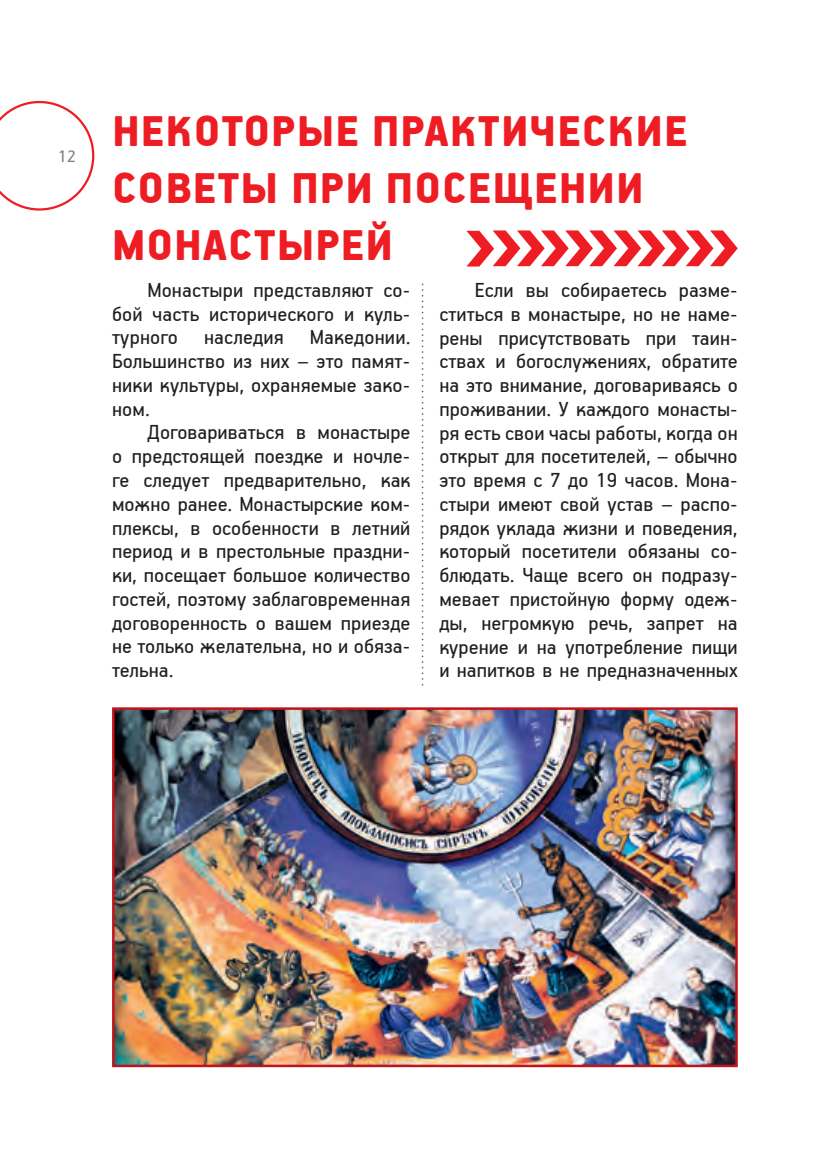
<style>
.page{position:relative;width:830px;height:1170px;background:#fff}
.page>*{position:absolute;margin:0;border:0;box-sizing:border-box;transform-origin:0 0}
.t1{font:900 47.75px/57.2px "PF Handbook Pro";letter-spacing:.02em;color:#ee1d23}
.t2{font:22.5px/23.8px "PF Handbook Pro";color:#231f20;text-align:justify}
.t3{font:18.75px "PF Handbook Pro";color:#808285}
</style>
<div class="page">
<svg style="left:0;top:101px;width:94px;height:109px"></svg>
<svg style="left:466px;top:230px;width:271px;height:36px"></svg>
<img style="left:112px;top:707px;width:626px;height:361px">
<svg style="left:421px;top:284px;width:2px;height:401px"></svg>
<p class="t3" style="left:58px;top:144px;width:19px">12</p>
<h1 class="t1" style="left:112px;top:101px;width:577px">НЕКОТОРЫЕ ПРАКТИЧЕСКИЕ<br>СОВЕТЫ ПРИ ПОСЕЩЕНИИ<br>МОНАСТЫРЕЙ</h1>
<p class="t2" style="left:112px;top:277px;width:300px;text-indent:35px">Монастыри представляют со&shy;бой часть исторического и куль&shy;турного наследия Македонии.<br>Большинство из них – это памят&shy;ники культуры, охраняемые зако&shy;ном.</p>
<p class="t2" style="left:112px;top:420px;width:300px;text-indent:35px">Договариваться в монастыре о предстоящей поездке и ночле&shy;ге следует предварительно, как можно ранее. Монастырские ком&shy;плексы, в особенности в летний период и в престольные праздни&shy;ки, посещает большое количество гостей, поэтому заблаговременная договоренность о вашем приезде не только желательна, но и обяза&shy;тельна.</p>
<p class="t2" style="left:439px;top:277px;width:300px;text-indent:35px">Если вы собираетесь разме&shy;ститься в монастыре, но не наме&shy;рены присутствовать при таин&shy;ствах и богослужениях, обратите на это внимание, договариваясь о проживании. У каждого монасты&shy;ря есть свои часы работы, когда он открыт для посетителей, – обычно это время с 7 до 19 часов. Мона&shy;стыри имеют свой устав – распо&shy;рядок уклада жизни и поведения, который посетители обязаны со&shy;блюдать. Чаще всего он подразу&shy;мевает пристойную форму одеж&shy;ды, негромкую речь, запрет на курение и на употребление пищи и напитков в не предназначенных</p>
</div>
